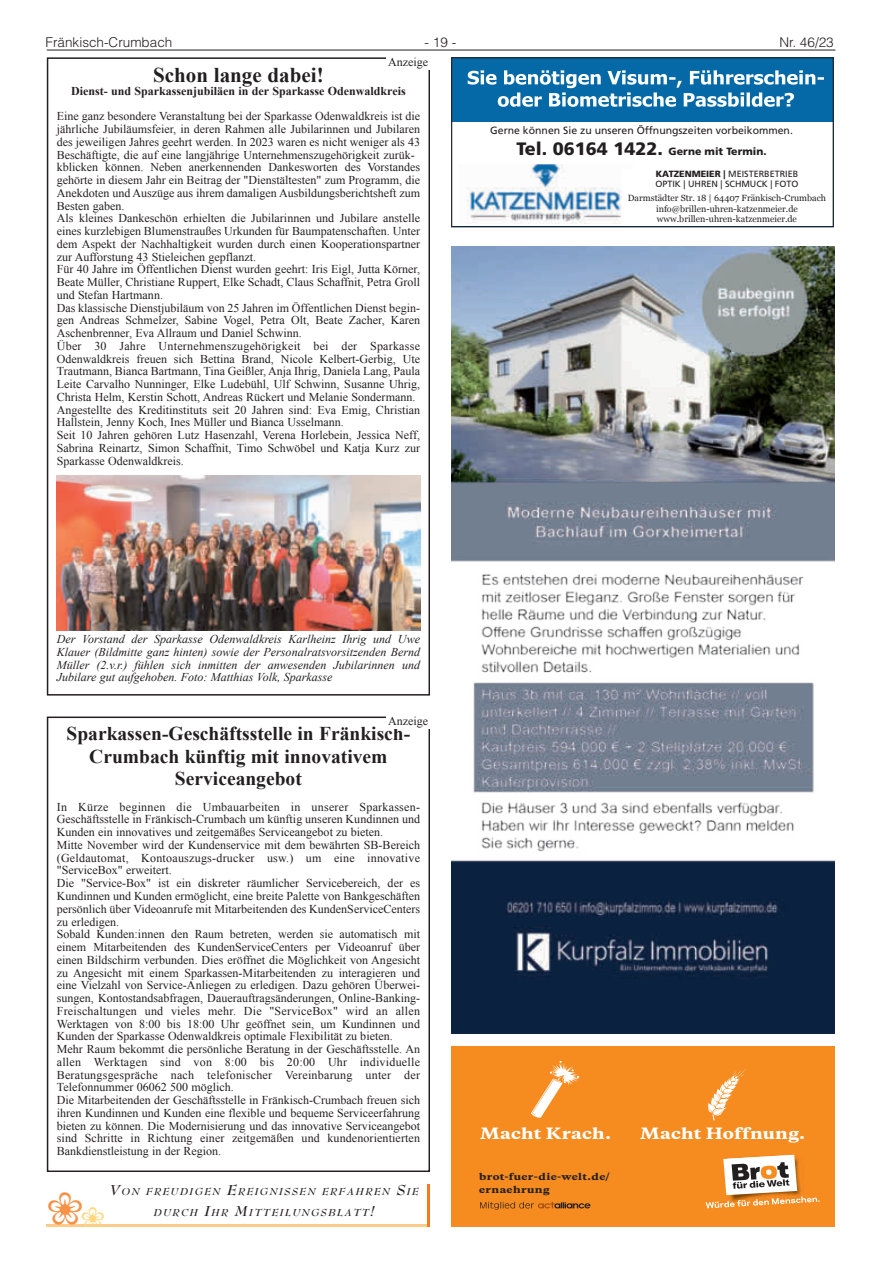
<style>
.page{position:relative;width:881px;height:1263px;background:#fff}
.page>*{position:absolute;margin:0;border:0;box-sizing:border-box;transform-origin:0 0}
.t1{font:700 21px "Times New Roman";color:#231f20}
.t2{font:700 19.5px/22.5px "Times New Roman";color:#231f20;text-align:center}
.t3{font:800 14.7px "Galaxie Copernicus";letter-spacing:.015em;color:#fff;scale:1.18 1}
.t4{font:300 13.5px "Helvetica LT";color:#231f20}
.t5{font:12px/12.8px "Times New Roman";color:#231f20}
.t6{font:italic 12px/12.8px "Times New Roman";color:#231f20;text-align:justify}
.t7{font:12px/12.9px "Eurostile";color:#060000;text-align:center}
.t8{font:700 12px "Times New Roman";color:#231f20}
.t9{font:italic 700 10.95px/21px "Bernhard Modern";letter-spacing:.12em;color:#231f20;text-align:center}
.t10{font:10.5px/21.6px "Frutiger LT";color:#231f20;text-align:center}
.t11{font:9px/10.8px "Georgia";color:#231f20;text-align:center}
.t12{font:9px/10.8px "Frutiger LT";color:#231f20}
.t13{font:800 8.85px/13.4px "Galaxie Copernicus";letter-spacing:.03em;color:#231f20;scale:1.18 1}
.s1{font-weight:900;font-size:18px}
.s2{font-weight:900}
.s3{font-size:15.75px}
</style>
<div class="page">
<hr style="left:47px;top:50px;width:788px;height:1px;background:#231f20">
<img style="left:467px;top:164px;width:155px;height:59px">
<div style="left:451px;top:57px;width:382px;height:65px;background:#0569a8"></div>
<svg style="left:467px;top:70px;width:356px;height:37px"></svg>
<div style="left:451px;top:57px;width:382px;height:170px;border:1px solid #231f20"></div>
<img style="left:451px;top:247px;width:382px;height:786px">
<div style="left:47px;top:716px;width:382px;height:455px;border:2px solid #231f20"></div>
<div style="left:386px;top:716px;width:43px;height:13px;background:#fff"></div>
<div style="left:47px;top:57px;width:382px;height:638px;border:2px solid #231f20"></div>
<div style="left:386px;top:57px;width:43px;height:13px;background:#fff"></div>
<img style="left:57px;top:476px;width:363px;height:155px">
<hr style="left:47px;top:1225px;width:382px;height:2px;background:#fdcb8a">
<hr style="left:427px;top:1184px;width:2px;height:43px;background:#f47921">
<div style="left:451px;top:1046px;width:382px;height:181px;background:#f68b1f"></div>
<svg style="left:705px;top:1155px;width:114px;height:53px"></svg>
<svg style="left:480px;top:1202px;width:110px;height:7px"></svg>
<svg style="left:707px;top:1069px;width:39px;height:51px"></svg>
<svg style="left:531px;top:1061px;width:47px;height:57px"></svg>
<svg style="left:48px;top:1224px;width:56px;height:1px"></svg>
<p class="t4" style="left:45px;top:34px;width:128px">Fränkisch-Crumbach</p>
<p class="t4" style="left:424px;top:34px;width:33px">- 19 -</p>
<p class="t4" style="left:779px;top:34px;width:56px">Nr. 46/23</p>
<p class="t5" style="left:388px;top:55px;width:41px">Anzeige</p>
<h1 class="t1" style="left:153px;top:60px;width:172px">Schon lange dabei!</h1>
<p class="t8" style="left:71px;top:82px;width:336px">Dienst- und Sparkassenjubiläen in der Sparkasse Odenwaldkreis</p>
<p class="t5" style="left:57px;top:110px;width:364px">Eine ganz besondere Veranstaltung bei der Sparkasse Odenwaldkreis ist die jährliche Jubiläumsfeier, in deren Rahmen alle Jubilarinnen und Jubilaren des jeweiligen Jahres geehrt werden. In 2023 waren es nicht weniger als 43<br>Beschäftigte, die auf eine langjährige Unternehmenszugehörigkeit zurük&shy;kblicken können. Neben anerkennenden Dankesworten des Vorstandes gehörte in diesem Jahr ein Beitrag der "Dienstältesten" zum Programm, die Anekdoten und Auszüge aus ihrem damaligen Ausbildungsberichtsheft zum Besten gaben.<br>Als kleines Dankeschön erhielten die Jubilarinnen und Jubilare anstelle eines kurzlebigen Blumenstraußes Urkunden für Baumpatenschaften. Unter dem Aspekt der Nachhaltigkeit wurden durch einen Kooperationspartner zur Aufforstung 43 Stieleichen gepflanzt.<br>Für 40 Jahre im Öffentlichen Dienst wurden geehrt: Iris Eigl, Jutta Körner, Beate Müller, Christiane Ruppert, Elke Schadt, Claus Schaffnit, Petra Groll und Stefan Hartmann.<br>Das klassische Dienstjubiläum von 25 Jahren im Öffentlichen Dienst begin&shy;gen Andreas Schmelzer, Sabine Vogel, Petra Olt, Beate Zacher, Karen Aschenbrenner, Eva Allraum und Daniel Schwinn.<br>Über 30 Jahre Unternehmenszugehörigkeit bei der Sparkasse Odenwaldkreis freuen sich Bettina Brand, Nicole Kelbert-Gerbig, Ute Trautmann, Bianca Bartmann, Tina Geißler, Anja Ihrig, Daniela Lang, Paula Leite Carvalho Nunninger, Elke Ludebühl, Ulf Schwinn, Susanne Uhrig, Christa Helm, Kerstin Schott, Andreas Rückert und Melanie Sondermann.<br>Angestellte des Kreditinstituts seit 20 Jahren sind: Eva Emig, Christian Hallstein, Jenny Koch, Ines Müller und Bianca Usselmann.<br>Seit 10 Jahren gehören Lutz Hasenzahl, Verena Horlebein, Jessica Neff, Sabrina Reinartz, Simon Schaffnit, Timo Schwöbel und Katja Kurz zur Sparkasse Odenwaldkreis.</p>
<p class="t10" style="left:490px;top:119px;width:304px">Gerne können Sie zu unseren Öffnungszeiten vorbeikommen.<br><span class="s1">Tel. 06164 1422.</span> <span class="s2">Gerne mit Termin.</span></p>
<p class="t7" style="left:473px;top:125px;width:343px">Gerne können Sie zu unseren Öffnungszeiten bei uns vorbei kommen.<br>Wir machen die Bilder und Sie können diese gleich mit nehmen.</p>
<p class="t12" style="left:655px;top:168px;width:144px"><span class="s2">KATZENMEIER |</span> MEISTERBETRIEB<br>OPTIK | UHREN | SCHMUCK | FOTO</p>
<p class="t11" style="left:627px;top:192px;width:200px">Darmstädter Str. 18 | 64407 Fränkisch-Crumbach info@brillen-uhren-katzenmeier.de www.brillen-uhren-katzenmeier.de</p>
<p class="t6" style="left:57px;top:632px;width:364px">Der Vorstand der Sparkasse Odenwaldkreis Karlheinz Ihrig und Uwe Klauer (Bildmitte ganz hinten) sowie der Personalratsvorsitzenden Bernd Müller (2.v.r.) fühlen sich inmitten der anwesenden Jubilarinnen und Jubilare gut aufgehoben. Foto: Matthias Volk, Sparkasse</p>
<p class="t5" style="left:388px;top:714px;width:41px">Anzeige</p>
<h2 class="t2" style="left:66px;top:722px;width:345px">Sparkassen-Geschäftsstelle in Fränkisch-<br>Crumbach künftig mit innovativem<br>Serviceangebot</h2>
<p class="t5" style="left:57px;top:800px;width:364px">In Kürze beginnen die Umbauarbeiten in unserer Sparkassen-Geschäftsstelle in Fränkisch-Crumbach um künftig unseren Kundinnen und Kunden ein innovatives und zeitgemäßes Serviceangebot zu bieten.<br>Mitte November wird der Kundenservice mit dem bewährten SB-Bereich (Geldautomat, Kontoauszugs-drucker usw.) um eine innovative "ServiceBox" erweitert.<br>Die "Service-Box" ist ein diskreter räumlicher Servicebereich, der es Kundinnen und Kunden ermöglicht, eine breite Palette von Bankgeschäften persönlich über Videoanrufe mit Mitarbeitenden des KundenServiceCenters zu erledigen.<br>Sobald Kunden:innen den Raum betreten, werden sie automatisch mit einem Mitarbeitenden des KundenServiceCenters per Videoanruf über einen Bildschirm verbunden. Dies eröffnet die Möglichkeit von Angesicht zu Angesicht mit einem Sparkassen-Mitarbeitenden zu interagieren und eine Vielzahl von Service-Anliegen zu erledigen. Dazu gehören Überwei&shy;sungen, Kontostandsabfragen, Dauerauftragsänderungen, Online-Banking-Freischaltungen und vieles mehr. Die "ServiceBox" wird an allen Werktagen von 8:00 bis 18:00 Uhr geöffnet sein, um Kundinnen und Kunden der Sparkasse Odenwaldkreis optimale Flexibilität zu bieten.<br>Mehr Raum bekommt die persönliche Beratung in der Geschäftsstelle. An allen Werktagen sind von 8:00 bis 20:00 Uhr individuelle Beratungsgespräche nach telefonischer Vereinbarung unter der Telefonnummer 06062 500 möglich.<br>Die Mitarbeitenden der Geschäftsstelle in Fränkisch-Crumbach freuen sich ihren Kundinnen und Kunden eine flexible und bequeme Serviceerfahrung bieten zu können. Die Modernisierung und das innovative Serviceangebot sind Schritte in Richtung einer zeitgemäßen und kundenorientierten Bankdienstleistung in der Region.</p>
<p class="t9" style="left:109px;top:1181px;width:311px"><span class="s3">V</span>ON FREUDIGEN <span class="s3">E</span>REIGNISSEN ERFAHREN <span class="s3">S</span>IE<br>DURCH <span class="s3">I</span>HR <span class="s3">M</span>ITTEILUNGSBLATT<span class="s3">!</span></p>
<p class="t3" style="left:480px;top:1123px;width:113px">Macht Krach.</p>
<p class="t3" style="left:640px;top:1123px;width:141px">Macht Hoffnung.</p>
<p class="t13" style="left:479px;top:1170px;width:112px">brot-fuer-die-welt.de/ ernaehrung</p>
</div>
